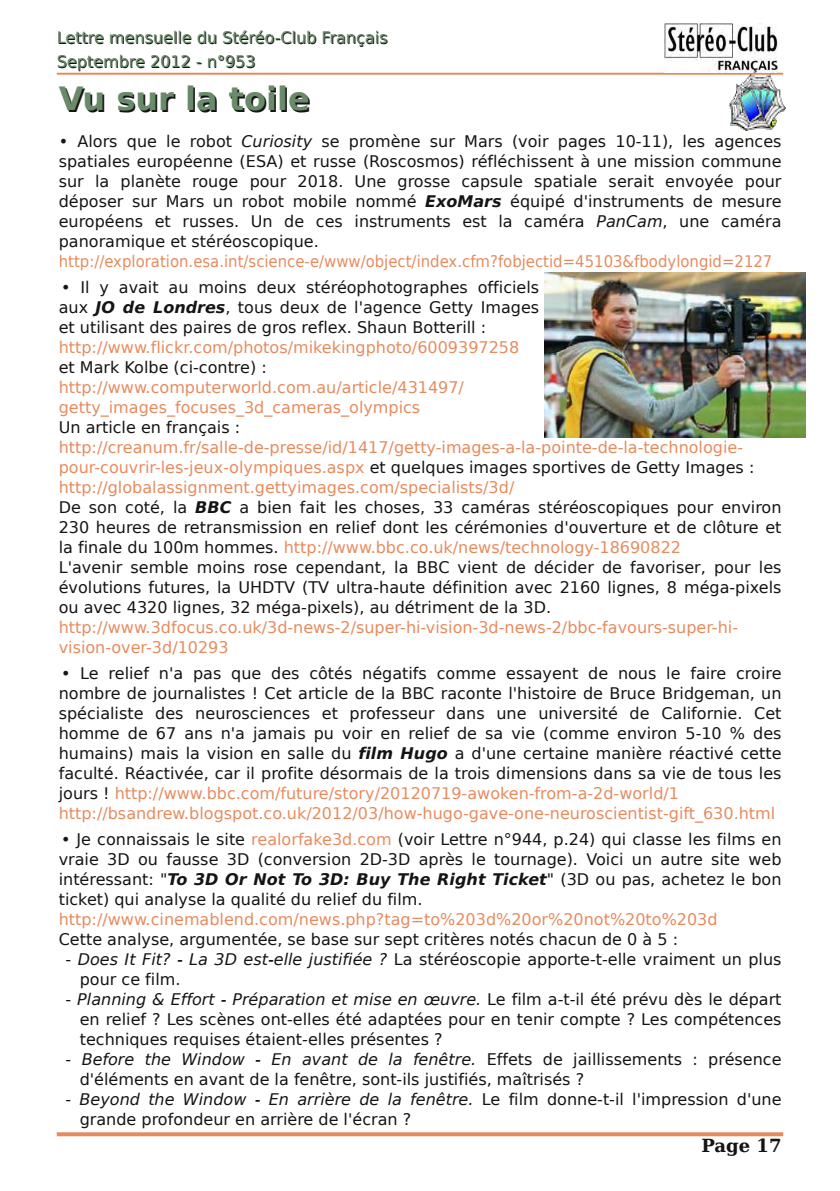
<style>
.page{position:relative;width:840px;height:1191px;background:#fff}
.page>*{position:absolute;margin:0;border:0;box-sizing:border-box;transform-origin:0 0}
.t1{font:700 32px "Bitstream Vera Sans";color:#161413}
.t2{font:700 18px "Bitstream Vera Serif";color:#161413}
.t3{font:16px/20px "Bitstream Vera Sans";color:#161413}
.t4{font:16px/20px "Bitstream Vera Sans";color:#e68b5e}
.t5{font:16px "Bitstream Vera Sans";color:#e68b5e;scale:.93 1}
.s1{color:#698b69}
.s2{font-style:italic}
.s3{font-weight:700;font-style:italic}
.s4{color:#e68b5e}
</style>
<div class="page">
<hr style="left:57px;top:73px;width:725px;height:2px;background:#e68b5e">
<img style="left:664px;top:24px;width:112px;height:48px">
<svg style="left:57px;top:1132px;width:725px;height:4px;background:#e79369"></svg>
<img style="left:728px;top:74px;width:56px;height:56px">
<img style="left:544px;top:272px;width:261px;height:165px">
<p class="t3" style="left:57px;top:27px;width:332px;line-height:24px">Lettre mensue<span class="s1">ll</span>e du Stéréo-C<span class="s1">l</span>ub França<span class="s1">i</span>s<br>Septembre 2012 - n°953</p>
<h1 class="t1" style="left:60px;top:86px;width:252px">Vu sur la toile</h1>
<p class="t3" style="left:59px;top:133px;width:724px;text-align:justify">• Alors que le robot <span class="s2">Curiosity</span> se promène sur Mars (voir pages 10-11), les agences spatiales européenne (ESA) et russe (Roscosmos) réfléchissent à une mission commune sur la planète rouge pour 2018. Une grosse capsule spatiale serait envoyée pour déposer sur Mars un robot mobile nommé <span class="s3">ExoMars</span> équipé d'instruments de mesure européens et russes. Un de ces instruments est la caméra <span class="s2">PanCam</span>, une caméra panoramique et stéréoscopique.</p>
<p class="t5" style="left:59px;top:254px;width:768px">http://exploration.esa.int/science-e/www/object/index.cfm?fobjectid=45103&amp;fbodylongid=2127</p>
<p class="t3" style="left:59px;top:278px;width:482px;text-align:justify">• Il y avait au moins deux stéréophotographes officiels aux <span class="s3">JO de Londres</span>, tous deux de l'agence Getty Images et utilisant des paires de gros reflex. Shaun Botterill :</p>
<p class="t4" style="left:59px;top:338px;width:462px">http://www.flickr.com/photos/mikekingphoto/6009397258</p>
<p class="t3" style="left:59px;top:358px;width:209px">et Mark Kolbe (ci-contre) :</p>
<p class="t4" style="left:59px;top:378px;width:406px">http://www.computerworld.com.au/article/431497/ getty_images_focuses_3d_cameras_olympics</p>
<p class="t3" style="left:59px;top:418px;width:183px">Un article en français :</p>
<p class="t3" style="left:59px;top:438px;width:724px"><span class="s4">http://creanum.fr/salle-de-presse/id/1417/getty-images-a-la-pointe-de-la-technologie&shy;pour-couvrir-les-jeux-olympiques.aspx</span> et quelques images sportives de Getty Images : <span class="s4">http://globalassignment.gettyimages.com/specialists/3d/<br></span>De son coté, la <span class="s3">BBC</span> a bien fait les choses, 33 caméras stéréoscopiques pour environ 230 heures de retransmission en relief dont les cérémonies d'ouverture et de clôture et la finale du 100m hommes. <span class="s4">http://www.bbc.co.uk/news/technology-18690822<br></span>L'avenir semble moins rose cependant, la BBC vient de décider de favoriser, pour les évolutions futures, la UHDTV (TV ultra-haute définition avec 2160 lignes, 8 méga-pixels ou avec 4320 lignes, 32 méga-pixels), au détriment de la 3D.</p>
<p class="t4" style="left:59px;top:618px;width:680px">http://www.3dfocus.co.uk/3d-news-2/super-hi-vision-3d-news-2/bbc-favours-super-hi&shy;vision-over-3d/10293</p>
<p class="t3" style="left:59px;top:664px;width:724px">• Le relief n'a pas que des côtés négatifs comme essayent de nous le faire croire nombre de journalistes ! Cet article de la BBC raconte l'histoire de Bruce Bridgeman, un spécialiste des neurosciences et professeur dans une université de Californie. Cet homme de 67 ans n'a jamais pu voir en relief de sa vie (comme environ 5-10 % des humains) mais la vision en salle du <span class="s3">film Hugo</span> a d'une certaine manière réactivé cette faculté. Réactivée, car il profite désormais de la trois dimensions dans sa vie de tous les jours ! <span class="s4">http://www.bbc.com/future/story/20120719-awoken-from-a-2d-world/1 http://bsandrew.blogspot.co.uk/2012/03/how-hugo-gave-one-neuroscientist-gift_630.html</span></p>
<p class="t3" style="left:59px;top:830px;width:724px;text-align:justify">• Je connaissais le site <span class="s4">realorfake3d.com</span> (voir Lettre n°944, p.24) qui classe les films en vraie 3D ou fausse 3D (conversion 2D-3D après le tournage). Voici un autre site web intéressant: "<span class="s3">To 3D Or Not To 3D: Buy The Right Ticket</span>" (3D ou pas, achetez le bon ticket) qui analyse la qualité du relief du film.</p>
<p class="t4" style="left:59px;top:910px;width:660px">http://www.cinemablend.com/news.php?tag=to%203d%20or%20not%20to%203d</p>
<p class="t3" style="left:59px;top:930px;width:620px">Cette analyse, argumentée, se base sur sept critères notés chacun de 0 à 5 :</p>
<p class="t3" style="left:80px;top:950px;width:703px;text-indent:-14px">- <span class="s2">Does It Fit? - La 3D est-elle justifiée ?</span> La stéréoscopie apporte-t-elle vraiment un plus pour ce film.</p>
<p class="t3" style="left:80px;top:990px;width:703px;text-align:justify;text-indent:-14px">- <span class="s2">Planning &amp; Effort - Préparation et mise en œuvre.</span> Le film a-t-il été prévu dès le départ en relief ? Les scènes ont-elles été adaptées pour en tenir compte ? Les compétences techniques requises étaient-elles présentes ?</p>
<p class="t3" style="left:80px;top:1050px;width:703px;text-indent:-14px">- <span class="s2">Before the Window - En avant de la fenêtre.</span> Effets de jaillissements : présence d'éléments en avant de la fenêtre, sont-ils justifiés, maîtrisés ?</p>
<p class="t3" style="left:80px;top:1090px;width:703px;text-indent:-14px">- <span class="s2">Beyond the Window - En arrière de la fenêtre.</span> Le film donne-t-il l'impression d'une grande profondeur en arrière de l'écran ?</p>
<p class="t2" style="left:701px;top:1137px;width:82px">Page 17</p>
</div>
